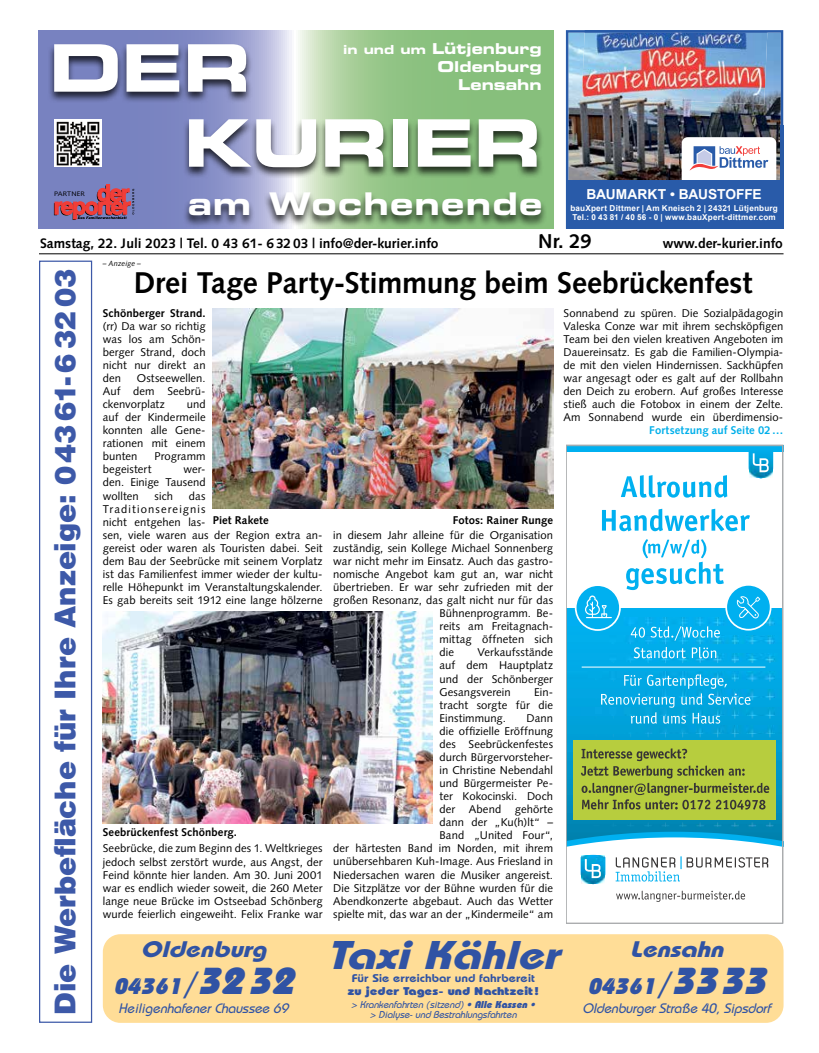
<style>
.page{position:relative;width:819px;height:1053px;background:#fff}
.page>*{position:absolute;margin:0;border:0;box-sizing:border-box;transform-origin:0 0}
.t1{font:65.5px/75px "Eurostile LT Std Bold Ex 2";letter-spacing:-.01em;color:#fff}
.t2{font:italic 700 40px "Bauhaus";color:#3053a4;scale:1.18 1}
.t3{font:31.25px "Eurostile LT Std Bold Ex 2";letter-spacing:.04em;color:#fff}
.t4{font:700 30px "Syntax LT Std";letter-spacing:-.005em;color:#000}
.t5{font:900 28.75px "Helvetica LT Std";letter-spacing:-.005em;color:#3d59a8}
.t6{font:italic 700 22.5px/37.5px "Bauhaus";color:#3053a4;text-align:center;scale:1.18 1}
.t7{font:700 20px "Syntax LT Std";color:#000}
.t8{font:15px/18px "Eurostile LT Std Bold Ex 2";color:#fff;text-align:right}
.t9{font:700 13.75px "Syntax LT Std";color:#000}
.t10{font:italic 500 13.75px "Bauhaus";color:#3053a4}
.t11{font:700 13.75px "Arial";letter-spacing:-.005em;color:#fff}
.t12{font:11.25px/13px "Syntax LT Std";letter-spacing:.005em;color:#000;text-align:justify}
.t13{font:600 11.25px/12.5px "Bauhaus";color:#3053a4;text-align:center;scale:1.18 1}
.t14{font:700 11.25px "Syntax LT Std";letter-spacing:.01em;color:#000}
.t15{font:700 11.25px "Syntax LT Std";letter-spacing:.01em;color:#00afea}
.t16{font:italic 500 10px/10px "Bauhaus";color:#3053a4;text-align:center}
.t17{font:700 8.12px/9.8px "Arial";letter-spacing:.025em;color:#fff}
.t18{font:italic 7.5px "Syntax LT Std";letter-spacing:.01em;color:#000}
.t19{font:6.5px "Syntax LT Std";letter-spacing:.02em;color:#000;scale:1.1 1}
.s1{font-size:12.5px}
.s2{font-weight:700}
.s3{font-weight:800}
.s4{font-family:"Lucida Grande";font-weight:400;font-size:31.25px}
.s5{font-weight:800;font-size:37.5px}
</style>
<div class="page">
<hr style="left:39px;top:253px;width:744px;height:1px;background:#000">
<svg style="left:39px;top:30px;width:514px;height:199px;background:#8da7ac"></svg>
<div style="left:47px;top:43px;width:496px;height:136px;background:#000;opacity:.75"></div>
<div style="left:182px;top:191px;width:366px;height:37px;background:#000;opacity:.75"></div>
<svg style="left:54px;top:184px;width:80px;height:36px;background:#9f5d7c"></svg>
<div style="left:54px;top:119px;width:47px;height:48px;background:#fff"></div>
<img style="left:56px;top:121px;width:44px;height:45px">
<svg style="left:620px;top:475px;width:107px;height:22px"></svg>
<svg style="left:602px;top:508px;width:147px;height:23px"></svg>
<svg style="left:626px;top:539px;width:97px;height:51px"></svg>
<div style="left:566px;top:445px;width:217px;height:6px;background:#00b0f0"></div>
<img style="left:568px;top:608px;width:212px;height:220px">
<div style="left:573px;top:740px;width:202px;height:79px;background:#b7cd3e"></div>
<svg style="left:568px;top:828px;width:212px;height:74px"></svg>
<svg style="left:630px;top:626px;width:89px;height:14px"></svg>
<svg style="left:633px;top:647px;width:52px;height:11px"></svg>
<svg style="left:691px;top:647px;width:25px;height:11px"></svg>
<svg style="left:601px;top:674px;width:149px;height:49px;background:#22b1e4"></svg>
<svg style="left:581px;top:748px;width:188px;height:61px"></svg>
<svg style="left:748px;top:451px;width:25px;height:27px"></svg>
<div style="left:725px;top:584px;width:46px;height:46px;background:#00b0f0;border:2px solid #fff;border-radius:50%"></div>
<svg style="left:736px;top:596px;width:24px;height:22px"></svg>
<svg style="left:575px;top:585px;width:45px;height:45px"></svg>
<div style="left:574px;top:584px;width:46px;height:46px;border:2px solid #fff;border-radius:50%"></div>
<svg style="left:585px;top:595px;width:26px;height:23px"></svg>
<hr style="left:581px;top:666px;width:184px;height:1px;background:#fff">
<div style="left:566px;top:445px;width:217px;height:478px;border:1px solid #aaacae"></div>
<img style="left:566px;top:30px;width:217px;height:150px">
<img style="left:581px;top:33px;width:186px;height:71px">
<img style="left:584px;top:30px;width:183px;height:3px">
<img style="left:670px;top:125px;width:113px;height:55px">
<div style="left:681px;top:137px;width:95px;height:51px;background:#fff;border-radius:6px"></div>
<svg style="left:690px;top:146px;width:78px;height:24px"></svg>
<div style="left:566px;top:180px;width:217px;height:49px;background:#295ba9"></div>
<div style="left:103px;top:934px;width:680px;height:88px;background:#ffdd97;border-radius:18px"></div>
<img style="left:213px;top:308px;width:340px;height:200px">
<img style="left:103px;top:611px;width:329px;height:212px">
<div style="left:39px;top:260px;width:53px;height:762px;border:1px solid #3d59a8"></div>
<p class="t8" style="left:343px;top:39px;width:200px"><span class="s1">in und um</span> Lütjenburg<br>Oldenburg<br>Lensahn</p>
<p class="t1" style="left:184px;top:29px;width:359px;text-indent:-135px">Der<br>Kurier</p>
<p class="t19" style="left:54px;top:190px;width:30px">Partner</p>
<p class="t3" style="left:188px;top:182px;width:356px">am Wochenende</p>
<p class="t11" style="left:586px;top:185px;width:177px">BAUMARKT • BAUSTOFFE</p>
<p class="t17" style="left:570px;top:203px;width:209px">bauXpert Dittmer | Am Kneisch 2 | 24321 Lütjenburg<br>Tel.: 0 43 81 / 40 56 - 0 | www.bauXpert-dittmer.com</p>
<p class="t9" style="left:40px;top:235px;width:400px">Samstag, 22. Juli 2023 | Tel. 0 43 61- 63203 | info@der-kurier.info</p>
<p class="t7" style="left:538px;top:230px;width:55px">Nr. 29</p>
<p class="t9" style="left:663px;top:235px;width:121px">www.der-kurier.info</p>
<p class="t5" style="left:46px;top:1014px;width:747px;rotate:-90deg">Die Werbefläche für Ihre Anzeige: 04361-6 32 03</p>
<p class="t18" style="left:103px;top:259px;width:40px">– Anzeige –</p>
<p class="t4" style="left:134px;top:265px;width:620px">Drei Tage Party-Stimmung beim Seebrückenfest</p>
<p class="t12" style="left:563px;top:306px;width:221px">Sonnabend zu spüren. Die Sozialpädagogin Valeska Conze war mit ihrem sechsköpfigen Team bei den vielen kreativen Angeboten im Dauereinsatz. Es gab die Familien- Olympia&shy;de mit den vielen Hindernissen. Sackhüpfen war angesagt oder es galt auf der Rollbahn den Deich zu erobern. Auf großes Interesse stieß auch die Fotobox in einem der Zelte.<br>Am Sonnabend wurde ein überdimensio-</p>
<p class="t12" style="left:103px;top:306px;width:104px"><span class="s2">Schönberger Strand. </span>(rr) Da war so richtig was los am Schön&shy;berger Strand, doch nicht nur direkt an den</p>
<p class="t12" style="left:103px;top:371px;width:104px;text-indent:34px">Ostseewellen.<br>Auf dem Seebrü&shy;ckenvorplatz</p>
<p class="t12" style="left:103px;top:397px;width:104px;text-indent:84px">und auf der Kindermeile konnten alle Gene&shy;rationen mit einem bunten</p>
<p class="t15" style="left:649px;top:424px;width:136px">Fortsetzung auf Seite 02…</p>
<p class="t12" style="left:155px;top:450px;width:53px">Programm</p>
<p class="t12" style="left:103px;top:463px;width:50px">begeistert</p>
<p class="t12" style="left:103px;top:463px;width:104px;text-indent:81px">wer&shy;den. Einige Tausend wollten</p>
<p class="t12" style="left:103px;top:489px;width:221px;text-align:left;text-indent:86px">das<br>Traditionsereignis<br>nicht entgehen las-<br>sen, viele waren aus der Region extra an&shy;gereist oder waren als Touristen dabei. Seit dem Bau der Seebrücke mit seinem Vorplatz ist das Familienfest immer wieder der kultu&shy;relle Höhepunkt im Veranstaltungskalender.<br>Es gab bereits seit 1912 eine lange hölzerne</p>
<p class="t12" style="left:155px;top:489px;width:20px">sich</p>
<p class="t14" style="left:213px;top:513px;width:57px">Piet Rakete</p>
<p class="t14" style="left:453px;top:513px;width:102px">Fotos: Rainer Runge</p>
<p class="t12" style="left:333px;top:528px;width:221px">in diesem Jahr alleine für die Organisation</p>
<p class="t12" style="left:333px;top:541px;width:221px">zuständig, sein Kollege Michael Sonnenberg</p>
<p class="t12" style="left:333px;top:554px;width:221px">war nicht mehr im Einsatz. Auch das gastro-</p>
<p class="t12" style="left:333px;top:567px;width:221px">nomische Angebot kam gut an, war nicht</p>
<p class="t12" style="left:333px;top:580px;width:221px">übertrieben. Er war sehr zufrieden mit der</p>
<p class="t12" style="left:333px;top:593px;width:221px">großen Resonanz, das galt nicht nur für das</p>
<p class="t12" style="left:439px;top:606px;width:115px">Bühnenprogramm. Be-</p>
<p class="t12" style="left:439px;top:620px;width:115px">reits am Freitagnach-</p>
<p class="t12" style="left:439px;top:633px;width:115px">mittag öffneten sich</p>
<p class="t12" style="left:439px;top:646px;width:16px">die</p>
<p class="t12" style="left:439px;top:646px;width:115px;text-indent:38px">Verkaufsstände auf dem Hauptplatz und der Schönberger Gesangsverein</p>
<p class="t12" style="left:439px;top:685px;width:115px;text-indent:94px">Ein&shy;tracht sorgte für die Einstimmung.</p>
<p class="t12" style="left:333px;top:711px;width:221px;text-align:right">Dann<br>die offizielle Eröffnung<br>des Seebrückenfestes<br>durch Bürgervorsteher-<br>in Christine Nebendahl<br>und Bürgermeister Pe-<br>ter Kokocinski. Doch<br>der Abend gehörte<br>dann der „Ku(h)lt“ –<br>Band „United Four“,<br>der härtesten Band im Norden, mit ihrem unübersehbaren Kuh-Image. Aus Friesland in<br>N iedersachen waren die Musiker angereist.<br>Die Sitzplätze vor der Bühne wurden für die<br>Abendkonzerte abgebaut. Auch das Wetter spielte mit, das war an der „Kindermeile“ am</p>
<p class="t14" style="left:103px;top:825px;width:136px">Seebrückenfest Schönberg.</p>
<p class="t12" style="left:103px;top:842px;width:221px">Seebrücke, die zum Beginn des 1. Weltkrieges jedoch selbst zerstört wurde, aus Angst, der Feind könnte hier landen. Am 30. Juni 2001 war es endlich wieder soweit, die 260 Meter lange neue Brücke im Ostseebad Schönberg wurde feierlich eingeweiht. Felix Franke war</p>
<p class="t6" style="left:113px;top:929px;width:162px">Oldenburg<br><span class="s3">04361</span><span class="s4">/</span><span class="s5">3232</span></p>
<p class="t10" style="left:118px;top:1000px;width:175px">HeiligenhafenerChaussee 69</p>
<p class="t2" style="left:327px;top:929px;width:208px">TaxiKähler</p>
<p class="t13" style="left:347px;top:971px;width:163px">Für Sie erreichbar und fahrbereit <span class="s3">zu jeder Tages- und Nachtzeit!</span></p>
<p class="t16" style="left:351px;top:998px;width:188px">&gt; Krankenfahrten (sitzend)<span class="s3">• Alle Kassen • </span>&gt; Dialyse-und Bestrahlungsfahrten</p>
<p class="t6" style="left:587px;top:929px;width:160px">Lensahn<br><span class="s3">04361</span><span class="s4">/</span><span class="s5">3333</span></p>
<p class="t10" style="left:582px;top:1000px;width:193px">OldenburgerStraße 40,Sipsdorf</p>
</div>
